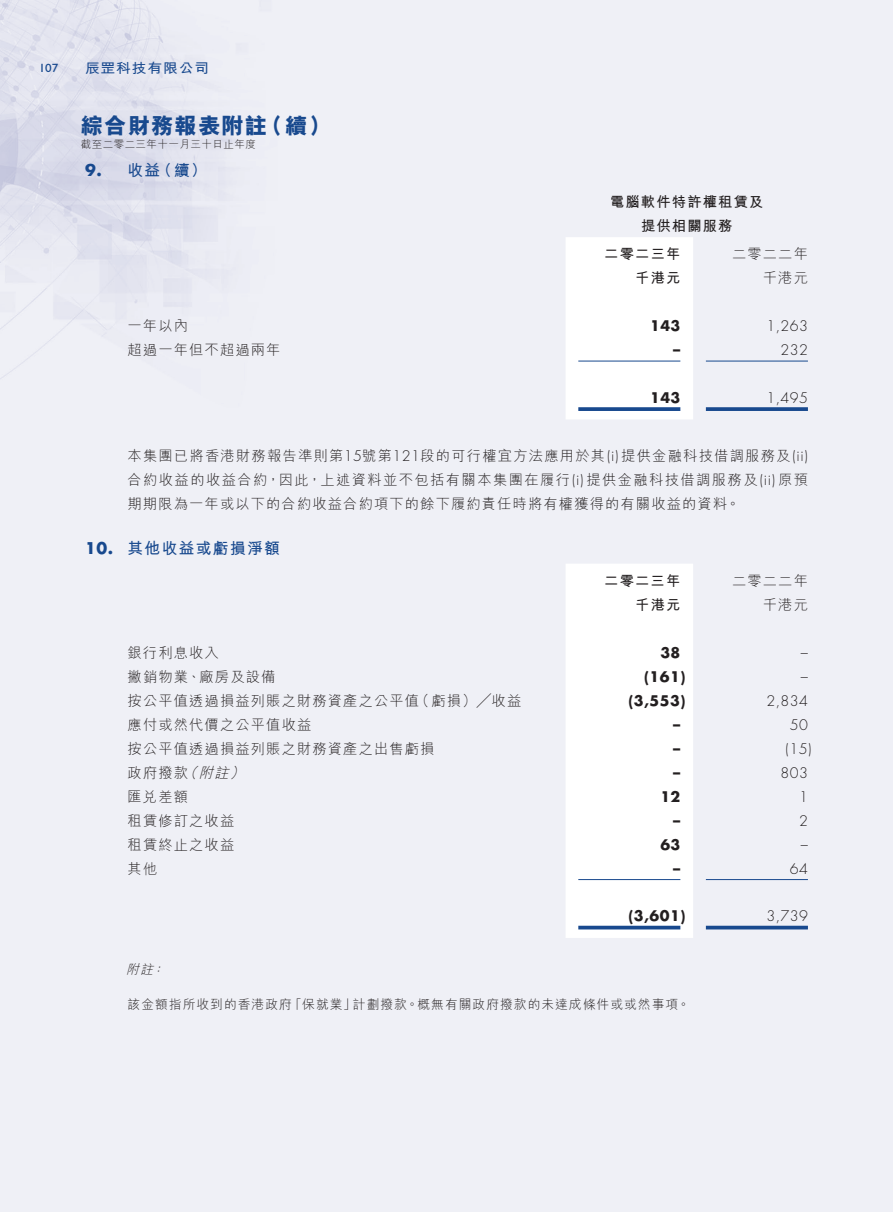
<style>
.page{position:relative;width:893px;height:1212px;background:#fff}
.page>*{position:absolute;margin:0;border:0;box-sizing:border-box;transform-origin:0 0}
.t1{font:800 22.5px "M Hei HK";letter-spacing:.04em;color:#18498e}
.t2{font:700 15.75px "M Hei HK";letter-spacing:.085em;color:#18498e}
.t3{font:700 15.75px "Futura Std";color:#18498e}
.t4{font:300 14.25px/24px "M Hei HK";letter-spacing:.08em;color:#231f20;text-align:justify}
.t5{font:300 14.25px "Futura Std";letter-spacing:.03em;color:#231f20}
.t6{font:700 14.25px "Futura Std";letter-spacing:.035em;color:#231f20}
.t7{font:700 14.25px/24px "M Hei HK";letter-spacing:.085em;color:#231f20;text-align:center}
.t8{font:italic 300 14.25px "M Hei HK";color:#231f20}
.t9{font:700 13.5px "M Hei HK";letter-spacing:.05em;color:#18498e;scale:1.1 1}
.t10{font:300 12.75px "M Hei HK";letter-spacing:.08em;color:#231f20}
.t11{font:italic 300 12.75px "M Hei HK";color:#231f20}
.t12{font:12px "Gill Sans Std";color:#18498e;scale:1.1 1}
.t13{font:300 10.5px "M Hei HK";letter-spacing:.045em;color:#231f20}
.s1{font-family:"Futura Std"}
</style>
<div class="page">
<svg style="left:578px;top:360px;width:103px;height:51px"></svg>
<hr style="left:578px;top:361px;width:102px;height:1px;background:#18498e">
<hr style="left:706px;top:361px;width:102px;height:1px;background:#18498e">
<svg style="left:578px;top:407px;width:102px;height:4px"></svg>
<svg style="left:706px;top:407px;width:102px;height:4px"></svg>
<svg style="left:578px;top:879px;width:103px;height:51px"></svg>
<hr style="left:578px;top:879px;width:102px;height:1px;background:#18498e">
<hr style="left:706px;top:879px;width:102px;height:1px;background:#18498e">
<hr style="left:578px;top:926px;width:102px;height:3px;background:#18498e">
<hr style="left:706px;top:926px;width:102px;height:3px;background:#18498e">
<p class="t12" style="left:39px;top:61px;width:20px">107</p>
<p class="t9" style="left:85px;top:58px;width:114px">辰罡科技有限公司</p>
<h1 class="t1" style="left:81px;top:114px;width:188px">綜合財務報表附註</h1>
<p class="t13" style="left:81px;top:139px;width:177px">截至二零二三年十一月三十日止年度</p>
<p class="t2" style="left:156px;top:158px;width:52px">（續(</p>
<p class="t2" style="left:128px;top:158px;width:34px">收益</p>
<p class="t3" style="left:85px;top:159px;width:18px">9.</p>
<h1 class="t1" style="left:260px;top:114px;width:72px">（續(</h1>
<p class="t4" style="left:128px;top:314px;width:62px">一年以內</p>
<p class="t4" style="left:128px;top:338px;width:154px">超過一年但不超過兩年</p>
<p class="t7" style="left:610px;top:189px;width:155px">電腦軟件特許權租賃及提供相關服務</p>
<p class="t4" style="left:732px;top:242px;width:77px">二零二二年</p>
<p class="t7" style="left:604px;top:241px;width:78px">二零二三年</p>
<p class="t7" style="left:635px;top:265px;width:47px">千港元</p>
<p class="t4" style="left:763px;top:266px;width:47px">千港元</p>
<p class="t6" style="left:650px;top:316px;width:32px">143</p>
<p class="t5" style="left:766px;top:317px;width:43px">1,263</p>
<p class="t6" style="left:673px;top:340px;width:9px">–</p>
<p class="t5" style="left:781px;top:341px;width:29px">232</p>
<p class="t6" style="left:650px;top:388px;width:32px">143</p>
<p class="t5" style="left:766px;top:389px;width:43px">1,495</p>
<p class="t3" style="left:85px;top:538px;width:30px">10.</p>
<p class="t4" style="left:128px;top:444px;width:682px">本集團已將香港財務報告準則第<span class="s1">15</span>號第<span class="s1">121</span>段的可行權宜方法應用於其 <span class="s1">)i(</span> 提供金融科技借調服務及 <span class="s1">(i i(</span>合約收益的收益合約，因此，上述資料並不包括有關本集團在履行 <span class="s1">)i(</span> 提供金融科技借調服務及 <span class="s1">)i i(</span> 原預期期限為一年或以下的合約收益合約項下的餘下履約責任時將有權獲得的有關收益的資料。</p>
<p class="t2" style="left:128px;top:537px;width:154px">其他收益或虧損淨額</p>
<p class="t7" style="left:604px;top:567px;width:78px">二零二三年</p>
<p class="t4" style="left:732px;top:568px;width:77px">二零二二年</p>
<p class="t7" style="left:635px;top:591px;width:47px">千港元</p>
<p class="t4" style="left:763px;top:592px;width:47px">千港元</p>
<p class="t4" style="left:128px;top:640px;width:93px">銀行利息收入</p>
<p class="t6" style="left:660px;top:643px;width:22px">38</p>
<p class="t5" style="left:801px;top:644px;width:9px">–</p>
<p class="t4" style="left:128px;top:664px;width:149px">撇銷物業、廠房及設備</p>
<p class="t6" style="left:644px;top:667px;width:43px">)161(</p>
<p class="t5" style="left:801px;top:668px;width:9px">–</p>
<p class="t4" style="left:415px;top:688px;width:107px">（虧損）╱收益</p>
<p class="t4" style="left:128px;top:688px;width:293px">按公平值透過損益列賬之財務資產之公平值</p>
<p class="t6" style="left:628px;top:691px;width:58px">)3,553(</p>
<p class="t5" style="left:766px;top:692px;width:43px">2,834</p>
<p class="t4" style="left:128px;top:712px;width:185px">應付或然代價之公平值收益</p>
<p class="t6" style="left:673px;top:715px;width:9px">–</p>
<p class="t5" style="left:790px;top:716px;width:20px">50</p>
<p class="t4" style="left:128px;top:736px;width:308px">按公平值透過損益列賬之財務資產之出售虧損</p>
<p class="t6" style="left:673px;top:739px;width:9px">–</p>
<p class="t5" style="left:786px;top:740px;width:27px">)15(</p>
<p class="t8" style="left:183px;top:765px;width:51px">（附註</p>
<p class="t8" style="left:230px;top:765px;width:20px">(</p>
<p class="t4" style="left:128px;top:760px;width:62px">政府撥款</p>
<p class="t6" style="left:673px;top:763px;width:9px">–</p>
<p class="t5" style="left:780px;top:764px;width:29px">803</p>
<p class="t4" style="left:128px;top:784px;width:62px">匯兌差額</p>
<p class="t6" style="left:660px;top:787px;width:22px">12</p>
<p class="t5" style="left:799px;top:788px;width:10px">1</p>
<p class="t4" style="left:128px;top:808px;width:108px">租賃修訂之收益</p>
<p class="t6" style="left:673px;top:811px;width:9px">–</p>
<p class="t5" style="left:799px;top:812px;width:10px">2</p>
<p class="t4" style="left:128px;top:832px;width:108px">租賃終止之收益</p>
<p class="t6" style="left:660px;top:835px;width:22px">63</p>
<p class="t5" style="left:801px;top:836px;width:9px">–</p>
<p class="t4" style="left:128px;top:856px;width:31px">其他</p>
<p class="t6" style="left:673px;top:859px;width:9px">–</p>
<p class="t5" style="left:790px;top:860px;width:20px">64</p>
<p class="t6" style="left:628px;top:906px;width:58px">)3,601(</p>
<p class="t5" style="left:766px;top:907px;width:43px">3,739</p>
<p class="t11" style="left:126px;top:963px;width:31px">附註</p>
<p class="t11" style="left:152px;top:963px;width:18px">：</p>
<p class="t10" style="left:128px;top:998px;width:166px">該金額指所收到的香港政府</p>
<p class="t10" style="left:353px;top:998px;width:338px">計劃撥款。概無有關政府撥款的未達成條件或或然事項。</p>
<p class="t10" style="left:289px;top:998px;width:68px">「保就業」</p>
</div>
